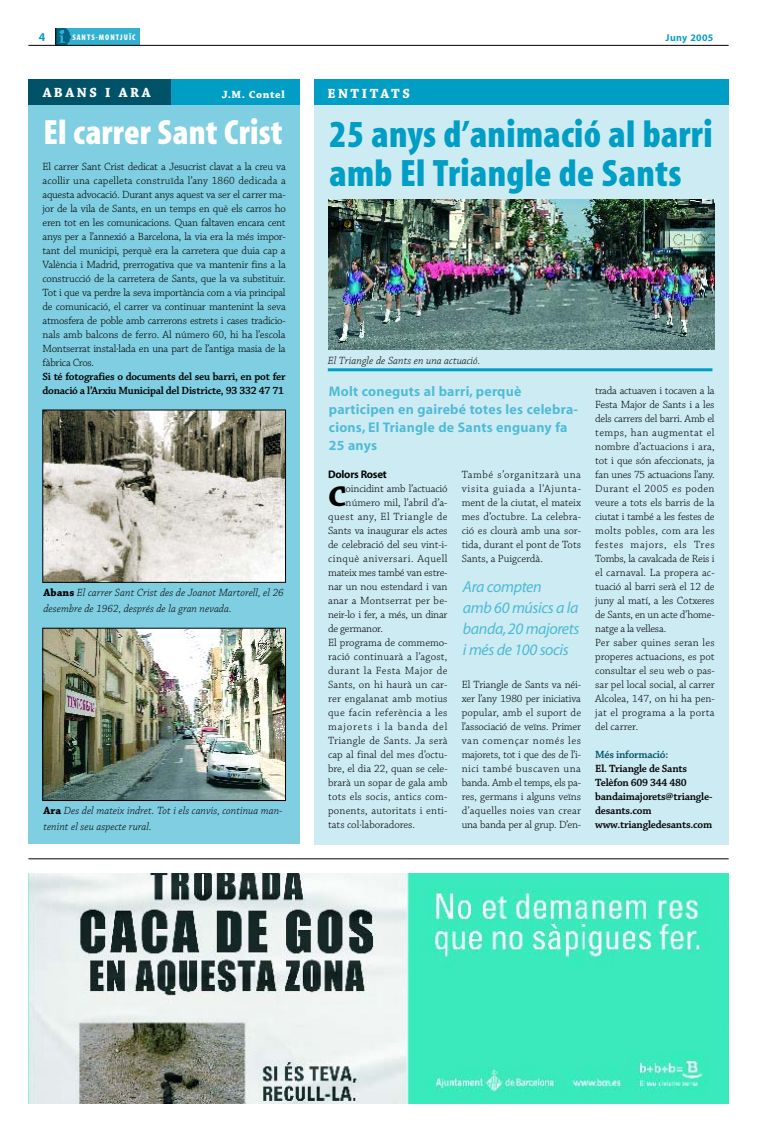
<style>
.page{position:relative;width:757px;height:1134px;background:#fff}
.page>*{position:absolute;margin:0;border:0;box-sizing:border-box;transform-origin:0 0}
.t1{font:700 condensed 38.4px/39px "Myriad MM";letter-spacing:.01em;color:#009dc4}
.t2{font:700 condensed 35.2px "Myriad MM";letter-spacing:.005em;color:#fff}
.t3{font:700 29.9px "Chaparral MM";color:#000}
.t4{font:italic 16px/21px "Myriad MM";letter-spacing:-.025em;color:#4dbad6}
.t5{font:700 14px/18px "Myriad MM";letter-spacing:.015em;color:#4dbad6}
.t6{font:700 14px "Chaparral MM";letter-spacing:.18em;color:#fff}
.t7{font:700 12px "Myriad MM";color:#009dc4}
.t8{font:11px/14px "Chaparral MM";color:#000;text-align:justify}
.t9{font:italic 300 11px/16px "Chaparral MM";letter-spacing:.005em;color:#000}
.t10{font:600 11px/14px "Chaparral MM";letter-spacing:-.02em;color:#000}
.t11{font:11px "Chaparral MM";letter-spacing:.02em;color:#000}
.t12{font:11px "Chaparral MM";letter-spacing:-.02em;color:#000}
.t13{font:11px "Chaparral MM";letter-spacing:.045em;color:#000}
.t14{font:11px "Chaparral MM";letter-spacing:.035em;color:#000}
.t15{font:11px "Chaparral MM";letter-spacing:.04em;color:#000}
.t16{font:11px "Chaparral MM";letter-spacing:.075em;color:#000}
.t17{font:600 11px "Chaparral MM";letter-spacing:-.02em;color:#005269}
.t18{font:700 11px "Myriad MM";letter-spacing:-.02em;color:#000}
.t19{font:700 11px "Chaparral MM";letter-spacing:.055em;color:#fff}
.t20{font:700 10px "Myriad MM";letter-spacing:.04em;color:#009dc4}
.t21{font:700 condensed 8.2px "Myriad MM";letter-spacing:.125em;color:#fff}
.s1{font-weight:700;font-style:normal}
</style>
<div class="page">
<div style="left:56px;top:28px;width:84px;height:17px;background:#33b1d0"></div>
<img style="left:56px;top:28px;width:15px;height:17px">
<hr style="left:28px;top:45px;width:701px;height:1px;background:#000">
<svg style="left:55px;top:28px;width:1px;height:17px"></svg>
<img style="left:28px;top:873px;width:701px;height:231px">
<hr style="left:28px;top:858px;width:701px;height:1px;background:#000">
<div style="left:314px;top:79px;width:415px;height:766px;background:#ccebf3"></div>
<div style="left:314px;top:79px;width:415px;height:26px;background:#009dc4"></div>
<img style="left:328px;top:199px;width:386px;height:150px">
<hr style="left:328px;top:368px;width:384px;height:3px;background:#009dc4">
<div style="left:28px;top:79px;width:272px;height:764px;background:#80cee1"></div>
<img style="left:45px;top:412px;width:239px;height:169px">
<div style="left:43px;top:410px;width:243px;height:173px;border:1px solid #000"></div>
<img style="left:45px;top:630px;width:239px;height:169px">
<div style="left:43px;top:628px;width:243px;height:173px;border:1px solid #000"></div>
<div style="left:28px;top:79px;width:272px;height:25px;background:#009dc4"></div>
<div style="left:28px;top:79px;width:143px;height:25px;background:#005269"></div>
<p class="t7" style="left:39px;top:33px;width:8px">4</p>
<p class="t21" style="left:72px;top:34px;width:65px">SANTS-MONTJUÏC</p>
<p class="t20" style="left:665px;top:34px;width:49px">Juny 2005</p>
<p class="t6" style="left:43px;top:88px;width:110px">ABANS I ARA</p>
<p class="t19" style="left:222px;top:90px;width:64px">J.M. Contel</p>
<h2 class="t2" style="left:44px;top:120px;width:240px">El carrer Sant Crist</h2>
<p class="t8" style="left:43px;top:160px;width:245px">El carrer Sant Crist dedicat a Jesucrist clavat a la creu va acollir una capelleta construïda l’any 1860 dedicada a aquesta advocació. Durant anys aquest va ser el carrer ma&shy;jor de la vila de Sants, en un temps en què els carros ho eren tot en les comunicacions. Quan faltaven encara cent anys per a l’annexió a Barcelona, la via era la més impor&shy;tant del municipi, perquè era la carretera que duia cap a València i Madrid, prerrogativa que va mantenir fins a la construcció de la carretera de Sants, que la va substituir.<br>Tot i que va perdre la seva importància com a via principal de comunicació, el carrer va continuar mantenint la seva atmosfera de poble amb carrerons estrets i cases tradicio&shy;nals amb balcons de ferro. Al número 60, hi ha l’escola Montserrat instal·lada en una part de l’antiga masia de la fàbrica Cros.</p>
<p class="t10" style="left:43px;top:370px;width:245px">Si té fotografies o documents del seu barri, en pot fer donació a l’Arxiu Municipal del Districte, 93 332 47 71</p>
<p class="t9" style="left:44px;top:585px;width:242px"><span class="s1">Abans</span> El carrer Sant Crist des de Joanot Martorell, el 26 desembre de 1962, després de la gran nevada.</p>
<p class="t9" style="left:44px;top:803px;width:240px"><span class="s1">Ara</span> Des del mateix indret. Tot i els canvis, continua man&shy;tenint el seu aspecte rural.</p>
<p class="t6" style="left:327px;top:88px;width:84px">ENTITATS</p>
<h1 class="t1" style="left:330px;top:118px;width:384px">25 anys d’animació al barri amb El Triangle de Sants</h1>
<p class="t9" style="left:328px;top:354px;width:154px">El Triangle de Sants en una actuació.</p>
<p class="t5" style="left:329px;top:383px;width:251px">Molt coneguts al barri, perquè participen en gairebé totes les celebra&shy;cions, El Triangle de Sants enguany fa<br>25 anys</p>
<p class="t18" style="left:328px;top:470px;width:60px">Dolors Roset</p>
<h3 class="t3" style="left:328px;top:485px;width:20px">C</h3>
<p class="t8" style="left:346px;top:482px;width:103px">oincidint amb l’actuació</p>
<p class="t8" style="left:346px;top:496px;width:103px">número mil, l’abril d’a-</p>
<p class="t13" style="left:328px;top:512px;width:121px">quest any, El Triangle de</p>
<p class="t8" style="left:328px;top:524px;width:121px">Sants va inaugurar els actes</p>
<p class="t8" style="left:328px;top:538px;width:121px">de celebració del seu vint-i-</p>
<p class="t13" style="left:328px;top:554px;width:121px">cinquè aniversari. Aquell</p>
<p class="t12" style="left:328px;top:568px;width:121px">mateix mes també van estre-</p>
<p class="t8" style="left:328px;top:580px;width:121px">nar un nou estendard i van</p>
<p class="t11" style="left:328px;top:596px;width:121px">anar a Montserrat per be-</p>
<p class="t12" style="left:328px;top:610px;width:121px">neir-lo i fer, a més, un dinar</p>
<p class="t12" style="left:328px;top:624px;width:56px">de germanor.</p>
<p class="t8" style="left:328px;top:636px;width:121px">El programa de commemo-</p>
<p class="t11" style="left:328px;top:652px;width:121px">ració continuarà a l’agost,</p>
<p class="t15" style="left:328px;top:666px;width:121px">durant la Festa Major de</p>
<p class="t8" style="left:328px;top:678px;width:121px">Sants, on hi haurà un car-</p>
<p class="t11" style="left:328px;top:694px;width:121px">rer engalanat amb motius</p>
<p class="t14" style="left:328px;top:708px;width:121px">que facin referència a les</p>
<p class="t16" style="left:328px;top:722px;width:121px">majorets i la banda del</p>
<p class="t11" style="left:328px;top:736px;width:121px">Triangle de Sants. Ja serà</p>
<p class="t8" style="left:328px;top:748px;width:121px">cap al final del mes d’octu-</p>
<p class="t8" style="left:328px;top:762px;width:121px">bre, el dia 22, quan se cele-</p>
<p class="t8" style="left:328px;top:776px;width:121px">brarà un sopar de gala amb</p>
<p class="t11" style="left:328px;top:792px;width:121px">tots els socis, antics com-</p>
<p class="t8" style="left:328px;top:804px;width:121px">ponents, autoritats i enti-</p>
<p class="t8" style="left:328px;top:818px;width:88px">tats col·laboradores.</p>
<p class="t8" style="left:462px;top:468px;width:121px">També s’organitzarà una visita guiada a l’Ajunta&shy;ment de la ciutat, el mateix mes d’octubre. La celebra&shy;ció es clourà amb una sor&shy;tida, durant el pont de Tots Sants, a Puigcerdà.</p>
<h3 class="t4" style="left:463px;top:578px;width:118px">Ara compten<br>amb 60 músics a la banda, 20 majorets i més de 100 socis</h3>
<p class="t8" style="left:462px;top:678px;width:121px">El Triangle de Sants va néi&shy;xer l’any 1980 per iniciativa popular, amb el suport de l’associació de veïns. Primer van començar només les majorets, tot i que des de l’i&shy;nici també buscaven una banda. Amb el temps, els pa&shy;res, germans i alguns veïns d’aquelles noies van crear una banda per al grup. D’en-</p>
<p class="t8" style="left:595px;top:384px;width:121px;text-align:left">trada actuaven i tocaven a la<br>Festa Major de Sants i a les dels carrers del barri. Amb el temps, han augmentat el nombre d’actuacions i ara, tot i que són afeccionats, ja fan unes 75 actuacions l’any.<br>Durant el 2005 es poden veure a tots els barris de la ciutat i també a les festes de molts pobles, com ara les festes majors, els Tres<br>Tombs, la cavalcada de Reis i el carnaval. La propera ac&shy;tuació al barri serà el 12 de juny al matí, a les Cotxeres de Sants, en un acte d’home&shy;natge a la vellesa.<br>Per saber quines seran les properes actuacions, es pot consultar el seu web o pas&shy;sar pel local social, al carrer<br>Alcolea, 147, on hi ha pen&shy;jat el programa a la porta del carrer.</p>
<p class="t17" style="left:595px;top:750px;width:75px">Més informació:</p>
<p class="t10" style="left:595px;top:762px;width:119px">El. Triangle de Sants<br>Telèfon 609 344 480 bandaimajorets@triangle&shy;desants.com www.triangledesants.com</p>
</div>
